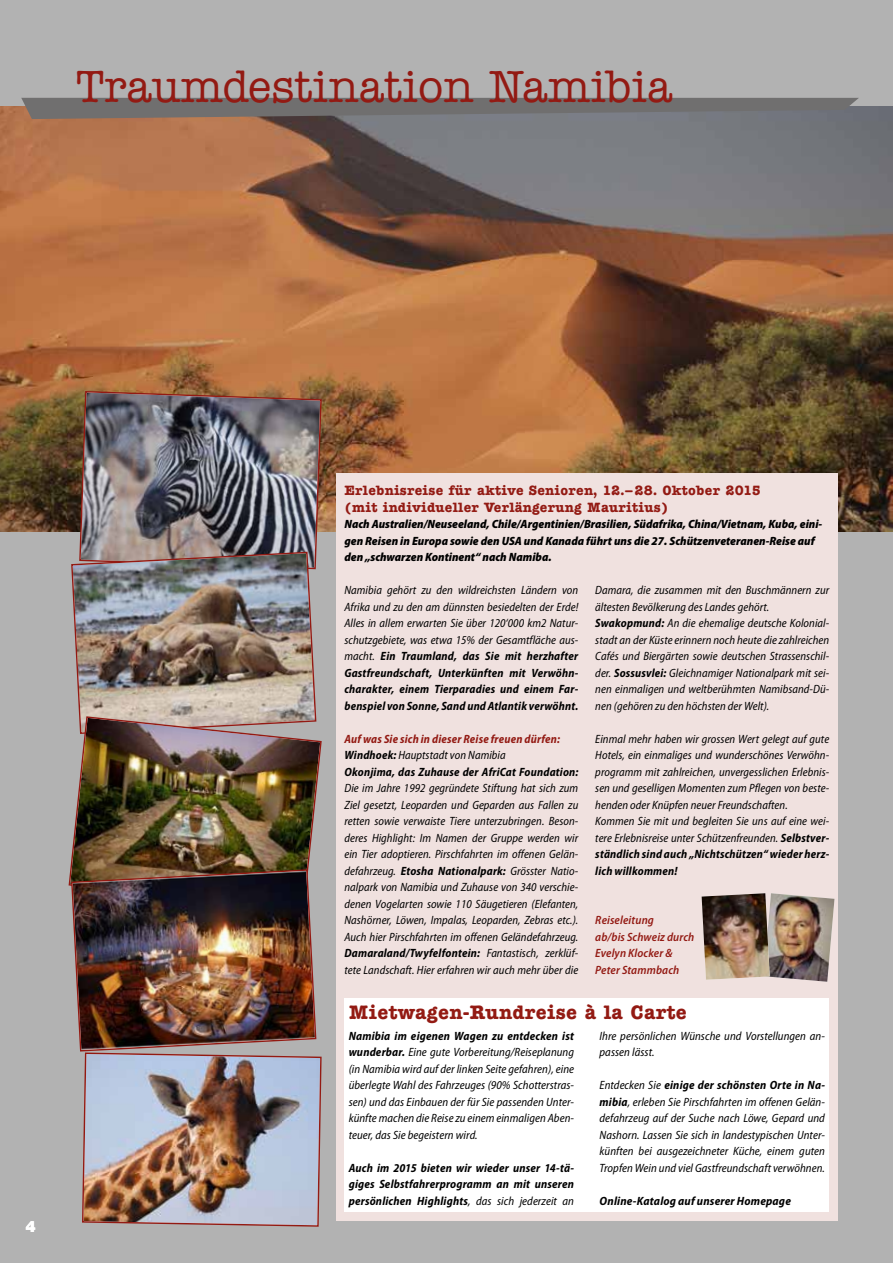
<style>
.page{position:relative;width:893px;height:1263px;background:#b2b2b2}
.page>*{position:absolute;margin:0;border:0;box-sizing:border-box;transform-origin:0 0}
.t1{font:500 45px "Ameri Type SB";color:#931a13}
.t2{font:700 19.5px "Ameri Type SB";letter-spacing:.02em;color:#931a13}
.t3{font:700 15px "Europa SB";color:#fff}
.t4{font:700 13.5px/16.5px "Ameri Type SB";letter-spacing:.02em;color:#931a13}
.t5{font:italic semi-condensed 12px/16.5px "Myriad Pro";letter-spacing:.005em;color:#000;text-align:justify}
.t6{font:italic 700 semi-condensed 12px/16.5px "Myriad Pro";letter-spacing:.015em;color:#000}
.t7{font:italic 900 semi-condensed 12px/16.5px "Myriad Pro";color:#000}
.t8{font:italic 600 semi-condensed 12px/16.5px "Myriad Pro";letter-spacing:.01em;color:#931a13}
.s1{font-weight:700}
.s2{color:#931a13}
.s3{font-weight:400}
</style>
<div class="page">
<img style="left:0;top:106px;width:893px;height:425px">
<div style="left:336px;top:473px;width:502px;height:747px;background:#f0e1df"></div>
<svg style="left:21px;top:98px;width:838px;height:21px;background:#727071"></svg>
<svg style="left:79px;top:318px;width:243px;height:214px;background:#b77544"></svg>
<img style="left:72px;top:392px;width:249px;height:140px">
<img style="left:70px;top:498px;width:247px;height:217px">
<img style="left:68px;top:715px;width:254px;height:171px">
<img style="left:70px;top:816px;width:247px;height:81px">
<img style="left:72px;top:870px;width:250px;height:357px">
<div style="left:344px;top:998px;width:485px;height:214px;background:#fff"></div>
<img style="left:770px;top:893px;width:64px;height:89px">
<img style="left:702px;top:893px;width:68px;height:87px">
<h1 class="t1" style="left:76px;top:62px;width:598px">Traumdestination Namibia</h1>
<p class="t3" style="left:26px;top:1217px;width:12px">4</p>
<p class="t4" style="left:344px;top:482px;width:418px">Erlebnisreise für aktive Senioren, 12.–28. Oktober 2015 (mit individueller Verlängerung Mauritius)</p>
<p class="t7" style="left:344px;top:515px;width:479px">Nach Australien/Neuseeland, Chile/Argentinien/Brasilien, Südafrika, China/Vietnam, Kuba, eini&shy;gen Reisen in Europa sowie den USA und Kanada führt uns die 27. Schützenveteranen-Reise auf den „schwarzen Kontinent“ nach Namiba.</p>
<p class="t5" style="left:344px;top:582px;width:235px">Namibia gehört zu den wildreichsten Ländern von Afrika und zu den am dünnsten besiedelten der Erde!<br>Alles in allem erwarten Sie über 120‘000 km2 Natur&shy;schutzgebiete, was etwa 15% der Gesamtfläche aus&shy;macht. <span class="s1">Ein Traumland, das Sie mit herzhafter Gastfreundschaft, Unterkünften mit Verwöhn&shy;charakter, einem Tierparadies und einem Far&shy;benspiel von Sonne, Sand und Atlantik verwöhnt.</span></p>
<p class="t6" style="left:344px;top:730px;width:235px"><span class="s2">Auf was Sie sich in dieser Reise freuen dürfen:<br></span>Windhoek: <span class="s3">Hauptstadt von Namibia<br></span>Okonjima, das Zuhause der AfriCat Foundation:</p>
<p class="t5" style="left:344px;top:780px;width:235px">Die im Jahre 1992 gegründete Stiftung hat sich zum Ziel gesetzt, Leoparden und Geparden aus Fallen zu retten sowie verwaiste Tiere unterzubringen. Beson&shy;deres Highlight: Im Namen der Gruppe werden wir ein Tier adoptieren. Pirschfahrten im offenen Gelän&shy;defahrzeug. <span class="s1">Etosha Nationalpark:</span> Grösster Natio&shy;nalpark von Namibia und Zuhause von 340 verschie&shy;denen Vogelarten sowie 110 Säugetieren (Elefanten, Nashörner, Löwen, Impalas, Leoparden, Zebras etc.).<br>Auch hier Pirschfahrten im offenen Geländefahrzeug.<br><span class="s1">Damaraland/Twyfelfontein:</span> Fantastisch, zerklüf&shy;tete Landschaft. Hier erfahren wir auch mehr über die</p>
<p class="t5" style="left:595px;top:582px;width:235px;text-align:left">Damara, die zusammen mit den Buschmännern zur ältesten Bevölkerung des Landes gehört.<br><span class="s1">Swakopmund:</span> An die ehemalige deutsche Kolonial&shy;stadt an der Küste erinnern noch heute die zahlreichen Cafés und Biergärten sowie deutschen Strassenschil&shy;der. <span class="s1">Sossusvlei:</span> Gleichnamiger Nationalpark mit sei&shy;nen einmaligen und weltberühmten Namibsand-Dü&shy;nen (gehören zu den höchsten der Welt).</p>
<p class="t5" style="left:595px;top:730px;width:235px;text-align:left">Einmal mehr haben wir grossen Wert gelegt auf gute Hotels, ein einmaliges und wunderschönes Verwöhn&shy;programm mit zahlreichen, unvergesslichen Erlebnis&shy;sen und geselligen Momenten zum Pflegen von beste&shy;henden oder Knüpfen neuer Freundschaften.<br>Kommen Sie mit und begleiten Sie uns auf eine wei&shy;tere Erlebnisreise unter Schützenfreunden. <span class="s1">Selbstver&shy;ständlich sind auch „Nichtschützen“ wieder herz&shy;lich willkommen!</span></p>
<p class="t8" style="left:595px;top:911px;width:101px">Reiseleitung<br>ab/bis Schweiz durch<br>Evelyn Klocker &amp;<br>Peter Stammbach</p>
<h2 class="t2" style="left:349px;top:1001px;width:340px">Mietwagen-Rundreise à la Carte</h2>
<p class="t5" style="left:349px;top:1027px;width:227px"><span class="s1">Namibia im eigenen Wagen zu entdecken ist wunderbar.</span> Eine gute Vorbereitung/Reiseplanung (in Namibia wird auf der linken Seite gefahren), eine überlegte Wahl des Fahrzeuges (90% Schotterstras&shy;sen) und das Einbauen der für Sie passenden Unter&shy;künfte machen die Reise zu einem einmaligen Aben&shy;teuer, das Sie begeistern wird.</p>
<p class="t6" style="left:349px;top:1159px;width:227px;text-align:justify">Auch im 2015 bieten wir wieder unser 14-tä&shy;giges Selbstfahrerprogramm an mit unseren persönlichen Highlights<span class="s3">, das sich jederzeit an</span></p>
<p class="t5" style="left:600px;top:1027px;width:227px">Ihre persönlichen Wünsche und Vorstellungen an&shy;passen lässt.</p>
<p class="t5" style="left:600px;top:1077px;width:227px">Entdecken Sie <span class="s1">einige der schönsten Orte in Na&shy;mibia</span>, erleben Sie Pirschfahrten im offenen Gelän&shy;defahrzeug auf der Suche nach Löwe, Gepard und Nashorn. Lassen Sie sich in landestypischen Unter&shy;künften bei ausgezeichneter Küche, einem guten Tropfen Wein und viel Gastfreundschaft verwöhnen.</p>
<p class="t6" style="left:600px;top:1192px;width:193px">Online-Katalog auf unserer Homepage</p>
</div>
